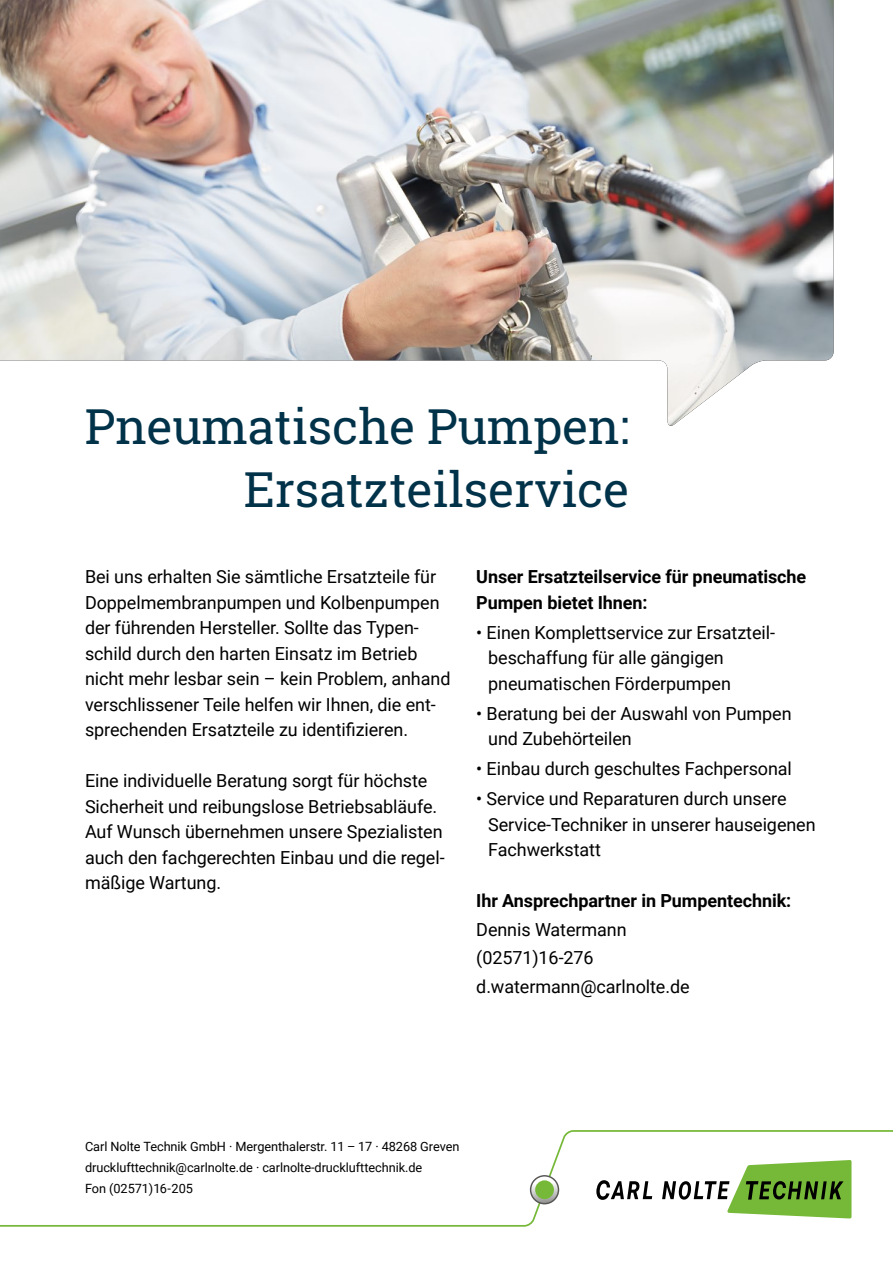
<style>
.page{position:relative;width:893px;height:1263px;background:#fff}
.page>*{position:absolute;margin:0;border:0;box-sizing:border-box;transform-origin:0 0}
.t1{font:48.75px/63px "Roboto Slab";letter-spacing:-.005em;color:#003249;text-align:right}
.t2{font:18px/25.5px "Roboto";letter-spacing:-.005em;color:#000}
.t3{font:700 18px/25.5px "Roboto";letter-spacing:-.005em;color:#000}
.t4{font:12.75px/21px "Roboto";letter-spacing:-.005em;color:#000}
</style>
<div class="page">
<svg style="left:0;top:1130px;width:893px;height:97px"></svg>
<svg style="left:531px;top:1176px;width:27px;height:28px"></svg>
<div style="left:530px;top:1175px;width:29px;height:29px;border:1px solid #575756;border-radius:50%"></div>
<img style="left:0;top:0;width:833px;height:426px">
<h1 class="t1" style="left:85px;top:395px;width:546px">Pneumatische Pumpen:<br>Ersatzteilservice</h1>
<p class="t2" style="left:85px;top:563px;width:367px">Bei uns erhalten Sie sämtliche Ersatzteile für Doppelmembranpumpen und Kolbenpumpen der führenden Hersteller. Sollte das Typen&shy;schild durch den harten Einsatz im Betrieb nicht mehr lesbar sein – kein Problem, anhand verschlissener Teile helfen wir Ihnen, die ent&shy;sprechenden Ersatzteile zu identifizieren.</p>
<p class="t2" style="left:85px;top:767px;width:361px">Eine individuelle Beratung sorgt für höchste Sicherheit und reibungslose Betriebsabläufe.<br>Auf Wunsch übernehmen unsere Spezialisten auch den fachgerechten Einbau und die regel&shy;mäßige Wartung.</p>
<p class="t3" style="left:476px;top:563px;width:331px">Unser Ersatzteilservice für pneumatische<br>Pumpen bietet Ihnen:</p>
<p class="t2" style="left:488px;top:619px;width:288px;text-indent:-12px">• Einen Komplettservice zur Ersatzteil&shy;beschaffung für alle gängigen pneumatischen Förderpumpen</p>
<p class="t2" style="left:488px;top:700px;width:305px;text-indent:-12px">• Beratung bei der Auswahl von Pumpen und Zubehörteilen</p>
<p class="t2" style="left:476px;top:755px;width:317px">• Einbau durch geschultes Fachpersonal</p>
<p class="t2" style="left:488px;top:785px;width:329px;text-indent:-12px">• Service und Reparaturen durch unsere<br>Service-Techniker in unserer hauseigenen<br>Fachwerkstatt</p>
<p class="t3" style="left:476px;top:888px;width:316px">Ihr Ansprechpartner in Pumpentechnik:</p>
<p class="t2" style="left:476px;top:914px;width:215px;line-height:28.5px">Dennis Watermann (02571)16-276 d.watermann@carlnolte.de</p>
<p class="t4" style="left:85px;top:1136px;width:376px">Carl Nolte Technik GmbH · Mergenthalerstr. 11 – 17 · 48268 Greven drucklufttechnik@carlnolte.de · carlnolte-drucklufttechnik.de<br>Fon (02571)16-205</p>
</div>
